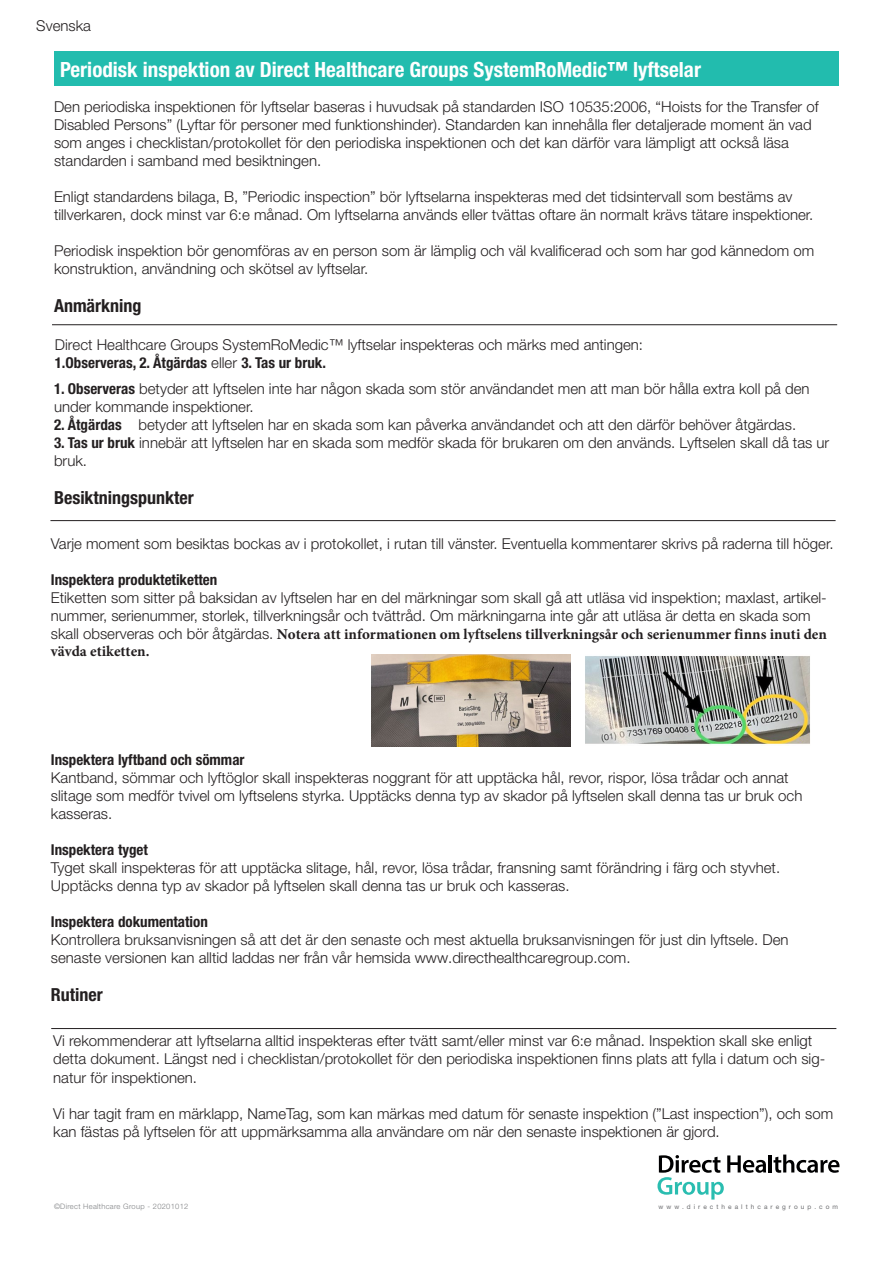
<style>
.page{position:relative;width:893px;height:1263px;background:#fff}
.page>*{position:absolute;margin:0;border:0;box-sizing:border-box;transform-origin:0 0}
.t1{font:700 condensed 21px "Helvetica Neue";color:#fff}
.t2{font:700 condensed 18px "Helvetica Neue";color:#231f20}
.Brödtext{font:300 15px/18px "Helvetica Neue";color:#231f20}
.t3{font:300 7.5px "Helvetica Neue";letter-spacing:.04em;color:#808285}
.t4{font:6.45px "Helvetica Neue";letter-spacing:.47em;color:#6c6d70}
.s1{font-weight:700;font-stretch:condensed}
.s2{font-family:"Minion Pro";font-weight:700}
</style>
<div class="page">
<hr style="left:769px;top:1154px;width:3px;height:18px;background:#000001">
<svg style="left:773px;top:1154px;width:66px;height:19px"></svg>
<svg style="left:657px;top:1155px;width:109px;height:44px"></svg>
<div style="left:54px;top:51px;width:784px;height:35px;background:#22bcae"></div>
<hr style="left:52px;top:324px;width:785px;height:1px;background:#231f20">
<hr style="left:50px;top:520px;width:786px;height:1px;background:#231f20">
<hr style="left:51px;top:1028px;width:785px;height:1px;background:#231f20">
<img style="left:371px;top:654px;width:199px;height:92px">
<img style="left:585px;top:656px;width:225px;height:89px">
<p class="Brödtext" style="left:36px;top:16px;width:56px">Svenska</p>
<p class="t1" style="left:60px;top:56px;width:642px">Periodisk inspektion av Direct Healthcare Groups SystemRoMedic™ lyftselar</p>
<p class="Brödtext" style="left:54px;top:97px;width:766px">Den periodiska inspektionen för lyftselar baseras i huvudsak på standarden ISO 10535:2006, “Hoists for the Transfer of Disabled Persons” (Lyftar för personer med funktionshinder). Standarden kan innehålla fler detaljerade moment än vad som anges i checklistan/protokollet för den periodiska inspektionen och det kan därför vara lämpligt att också läsa standarden i samband med besiktningen.</p>
<p class="Brödtext" style="left:54px;top:187px;width:761px">Enligt standardens bilaga, B, ”Periodic inspection” bör lyftselarna inspekteras med det tidsintervall som bestäms av tillverkaren, dock minst var 6:e månad. Om lyftselarna används eller tvättas oftare än normalt krävs tätare inspektioner.</p>
<p class="Brödtext" style="left:54px;top:241px;width:762px">Periodisk inspektion bör genomföras av en person som är lämplig och väl kvalificerad och som har god kännedom om konstruktion, användning och skötsel av lyftselar.</p>
<p class="t2" style="left:54px;top:295px;width:89px">Anmärkning</p>
<p class="Brödtext" style="left:55px;top:335px;width:590px">Direct Healthcare Groups SystemRoMedic™ lyftselar inspekteras och märks med antingen:<br><span class="s1">1.Observeras, 2. Åtgärdas</span> eller <span class="s1">3. Tas ur bruk.</span></p>
<p class="Brödtext" style="left:54px;top:379px;width:757px"><span class="s1">1. Observeras</span> betyder att lyftselen inte har någon skada som stör användandet men att man bör hålla extra koll på den under kommande inspektioner.</p>
<p class="Brödtext" style="left:54px;top:415px;width:744px"><span class="s1">2. Åtgärdas</span> betyder att lyftselen har en skada som kan påverka användandet och att den därför behöver åtgärdas.</p>
<p class="Brödtext" style="left:54px;top:433px;width:777px"><span class="s1">3. Tas ur bruk</span> innebär att lyftselen har en skada som medför skada för brukaren om den används. Lyftselen skall då tas ur bruk.</p>
<p class="t2" style="left:54px;top:487px;width:141px">Besiktningspunkter</p>
<p class="Brödtext" style="left:51px;top:535px;width:784px">Varje moment som besiktas bockas av i protokollet, i rutan till vänster. Eventuella kommentarer skrivs på raderna till höger.</p>
<p class="Brödtext" style="left:51px;top:571px;width:778px"><span class="s1">Inspektera produktetiketten<br></span>Etiketten som sitter på baksidan av lyftselen har en del märkningar som skall gå att utläsa vid inspektion; maxlast, artikel&shy;nummer, serienummer, storlek, tillverkningsår och tvättråd. Om märkningarna inte går att utläsa är detta en skada som skall observeras och bör åtgärdas. <span class="s2">Notera att informationen om lyftselens tillverkningsår och serienummer finns inuti den vävda etiketten.</span></p>
<p class="Brödtext" style="left:51px;top:751px;width:753px"><span class="s1">Inspektera lyftband och sömmar<br></span>Kantband, sömmar och lyftöglor skall inspekteras noggrant för att upptäcka hål, revor, rispor, lösa trådar och annat slitage som medför tvivel om lyftselens styrka. Upptäcks denna typ av skador på lyftselen skall denna tas ur bruk och kasseras.</p>
<p class="Brödtext" style="left:51px;top:841px;width:731px"><span class="s1">Inspektera tyget<br></span>Tyget skall inspekteras för att upptäcka slitage, hål, revor, lösa trådar, fransning samt förändring i färg och styvhet.<br>Upptäcks denna typ av skador på lyftselen skall denna tas ur bruk och kasseras.</p>
<p class="Brödtext" style="left:51px;top:913px;width:739px"><span class="s1">Inspektera dokumentation<br></span>Kontrollera bruksanvisningen så att det är den senaste och mest aktuella bruksanvisningen för just din lyftsele. Den senaste versionen kan alltid laddas ner från vår hemsida www.directhealthcaregroup.com.</p>
<p class="t2" style="left:51px;top:984px;width:53px">Rutiner</p>
<p class="Brödtext" style="left:53px;top:1032px;width:774px">Vi rekommenderar att lyftselarna alltid inspekteras efter tvätt samt/eller minst var 6:e månad. Inspektion skall ske enligt detta dokument. Längst ned i checklistan/protokollet för den periodiska inspektionen finns plats att fylla i datum och sig&shy;natur för inspektionen.</p>
<p class="Brödtext" style="left:53px;top:1104px;width:781px">Vi har tagit fram en märklapp, NameTag, som kan märkas med datum för senaste inspektion (”Last inspection”), och som kan fästas på lyftselen för att uppmärksamma alla användare om när den senaste inspektionen är gjord.</p>
<p class="t3" style="left:54px;top:1201px;width:136px">©Direct Healthcare Group - 20201012</p>
<p class="t4" style="left:658px;top:1203px;width:181px">www.directhealthcaregroup.com</p>
</div>
